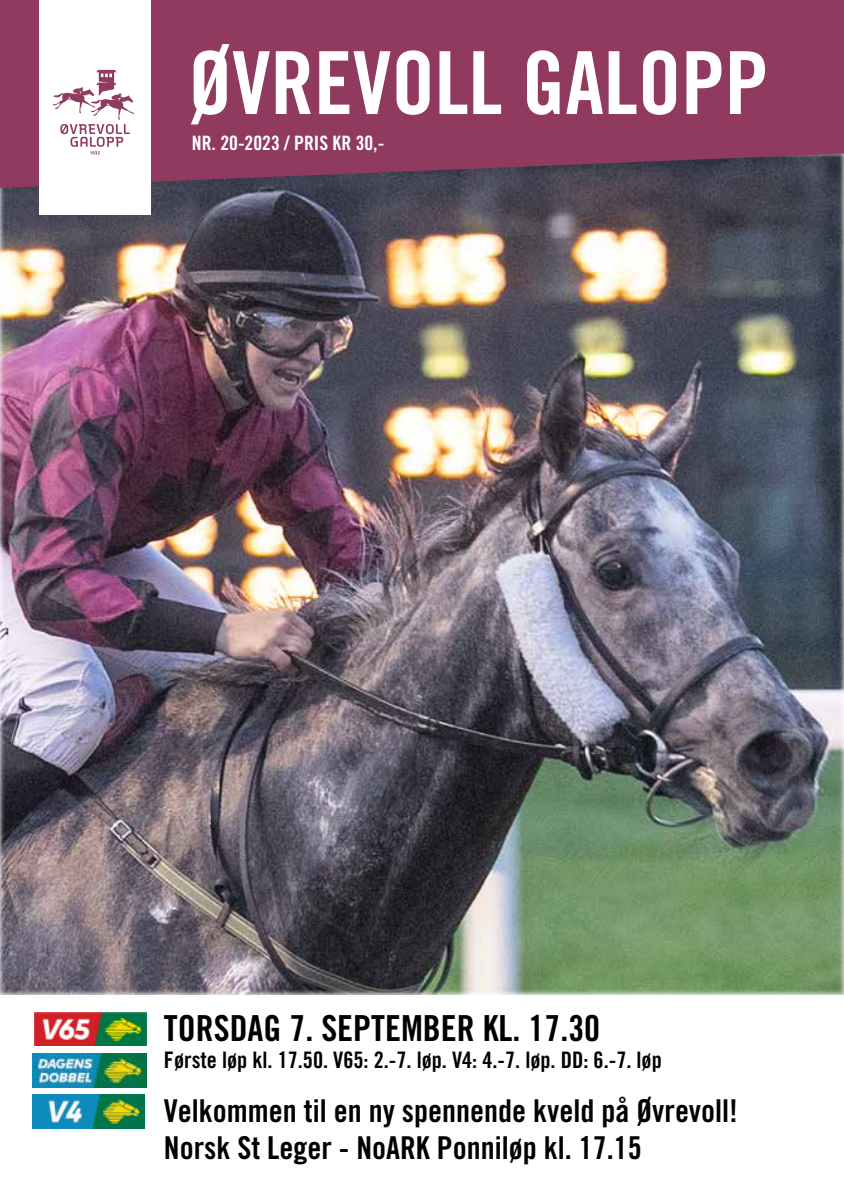
<style>
.page{position:relative;width:844px;height:1191px;background:#fff}
.page>*{position:absolute;margin:0;border:0;box-sizing:border-box;transform-origin:0 0}
.t1{font:35.88px "Trade Gothic LT Std Bd Cn 20";color:#000}
.t2{font:31.5px/36.8px "Trade Gothic LT Std Bd Cn 20";color:#000}
.t3{font:22.75px "Trade Gothic LT Std Bd Cn 20";color:#000}
.t4{font:19.78px "Trade Gothic LT Std Bd Cn 20";color:#fff}
</style>
<div class="page">
<div style="left:0;top:150px;width:843px;height:844px;background:#fff;opacity:.75"></div>
<svg style="left:0;top:0;width:843px;height:188px;fill:#913a60"></svg>
<div style="left:39px;top:0;width:112px;height:214px;background:#fff"></div>
<svg style="left:52px;top:70px;width:82px;height:84px"></svg>
<svg style="left:191px;top:44px;width:573px;height:80px;fill:#913a60"></svg>
<img style="left:33px;top:1053px;width:113px;height:34px">
<img style="left:35px;top:1012px;width:111px;height:33px">
<img style="left:33px;top:1094px;width:111px;height:34px">
<p class="t4" style="left:192px;top:131px;width:194px">NR. 20-2023 / PRIS KR 30,-</p>
<p class="t1" style="left:164px;top:1006px;width:437px">TORSDAG 7. SEPTEMBER KL. 17.30</p>
<p class="t3" style="left:164px;top:1046px;width:499px">Første løp kl. 17.50. V65: 2.-7. løp. V4: 4.-7. løp. DD: 6.-7. løp</p>
<p class="t2" style="left:164px;top:1092px;width:575px">Velkommen til en ny spennende kveld på Øvrevoll!<br>Norsk St Leger - NoARK Ponniløp kl. 17.15</p>
</div>
